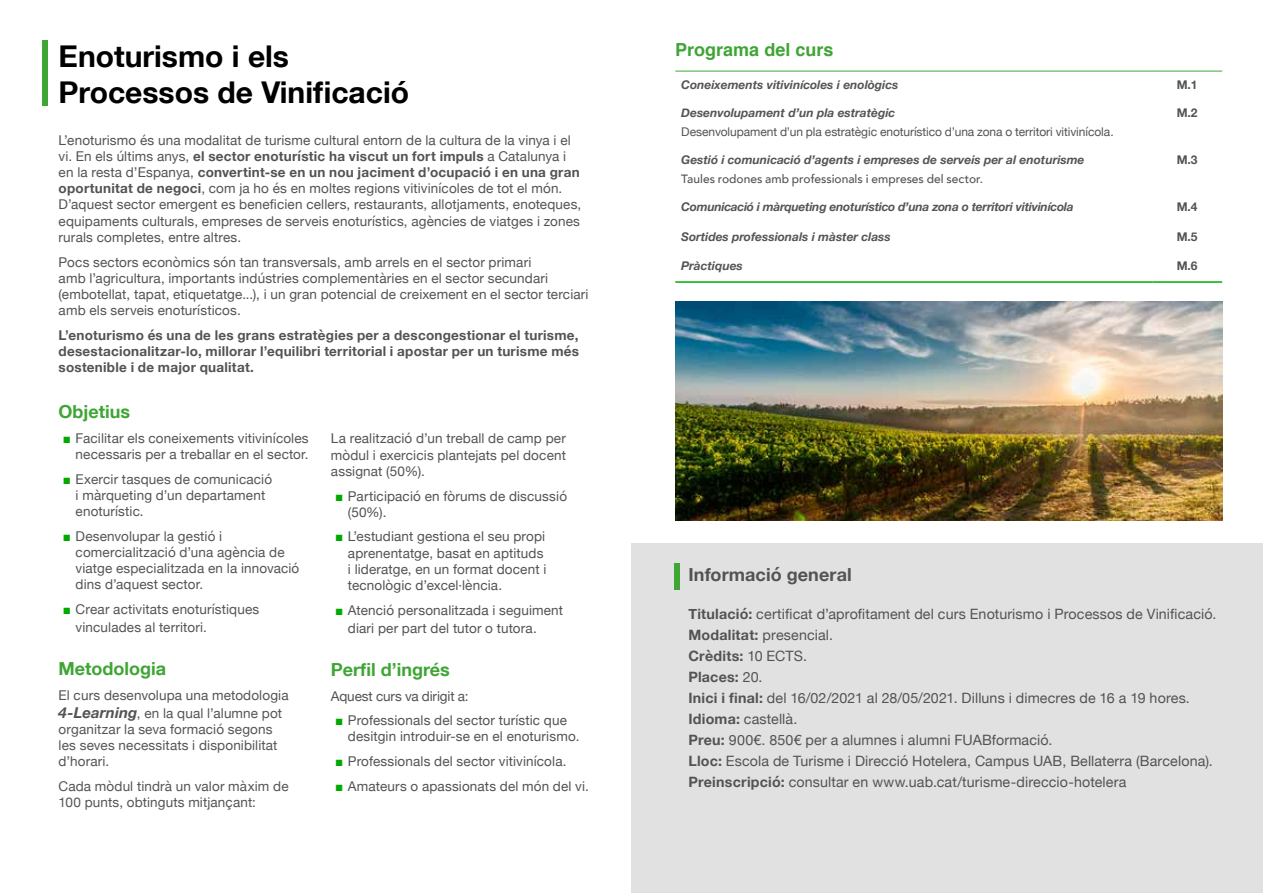
<style>
.page{position:relative;width:1263px;height:893px;background:#fff}
.page>*{position:absolute;margin:0;border:0;box-sizing:border-box;transform-origin:0 0}
.t1{font:700 30px/36px "Helvetica Neue LT Com";color:#000}
.t2{font:700 18px "Helvetica Neue LT Com";color:#3fa535}
.t3{font:700 18px "Helvetica Neue";letter-spacing:.005em;color:#535353}
.t4{font:700 18px "Helvetica";color:#3fa535}
.t5{font:14.25px/21px "Helvetica Neue";letter-spacing:.01em;color:#535353}
.t6{font:13.5px/16.2px "Helvetica Neue";letter-spacing:.01em;color:#535353}
.t7{font:13.5px/16.2px "Helvetica Neue";letter-spacing:.01em;color:#555454}
.t8{font:700 13.5px/16.2px "Helvetica Neue";letter-spacing:.02em;color:#535353;text-align:justify}
.t9{font:13.5px "Helvetica Neue";letter-spacing:-.01em;color:#535353}
.t10{font:italic 700 12px "Helvetica Neue";color:#565555}
.t11{font:12px "Helvetica Neue";letter-spacing:-.005em;color:#535353}
.t12{font:italic 700 12px "Helvetica Neue";letter-spacing:-.02em;color:#565555}
.t13{font:500 12px "Avenir";color:#535353}
.t14{font:700 12px "Helvetica Neue";color:#535353}
.s1{font-weight:700}
.s2{font-family:"Arial";color:#00a900}
.s3{font-weight:700;font-style:italic;font-size:15px}
</style>
<div class="page">
<div style="left:43px;top:40px;width:5px;height:66px;background:#3fa535"></div>
<div style="left:631px;top:543px;width:632px;height:350px;background:#e2e1e2"></div>
<div style="left:674px;top:563px;width:5px;height:27px;background:#3fa535"></div>
<hr style="left:675px;top:281px;width:477px;height:2px;background:#00ad00">
<hr style="left:1152px;top:281px;width:70px;height:2px;background:#00ad00">
<hr style="left:675px;top:71px;width:477px;height:1px;background:#3fa535">
<hr style="left:1152px;top:71px;width:70px;height:1px;background:#3fa535">
<img style="left:675px;top:302px;width:547px;height:219px">
<h1 class="t1" style="left:59px;top:38px;width:352px">Enoturismo i els<br>Processos de Vinificació</h1>
<h2 class="t4" style="left:675px;top:35px;width:160px">Programa del curs</h2>
<p class="t10" style="left:681px;top:75px;width:218px">Coneixements vitivinícoles i enològics</p>
<p class="t14" style="left:1177px;top:75px;width:22px">M.1</p>
<p class="t10" style="left:681px;top:103px;width:215px">Desenvolupament d’un pla estratègic</p>
<p class="t11" style="left:681px;top:123px;width:434px">Desenvolupament d’un pla estratègic enoturístico d’una zona o territori vitivinícola.</p>
<p class="t14" style="left:1177px;top:103px;width:22px">M.2</p>
<p class="t6" style="left:59px;top:133px;width:524px">L’enoturismo és una modalitat de turisme cultural entorn de la cultura de la vinya i el vi. En els últims anys, <span class="s1">el sector enoturístic ha viscut un fort impuls</span> a Catalunya i en la resta d’Espanya, <span class="s1">convertint-se en un nou jaciment d’ocupació i en una gran oportunitat de negoci</span>, com ja ho és en moltes regions vitivinícoles de tot el món.<br>D’aquest sector emergent es beneficien cellers, restaurants, allotjaments, enoteques, equipaments culturals, empreses de serveis enoturístics, agències de viatges i zones rurals completes, entre altres.</p>
<p class="t6" style="left:59px;top:254px;width:531px">Pocs sectors econòmics són tan transversals, amb arrels en el sector primari<br>amb l’agricultura, importants indústries complementàries en el sector secundari (embotellat, tapat, etiquetatge...), i un gran potencial de creixement en el sector terciari amb els serveis enoturísticos.</p>
<p class="t8" style="left:59px;top:327px;width:522px">L’enoturismo és una de les grans estratègies per a descongestionar el turisme, desestacionalitzar-lo, millorar l’equilibri territorial i apostar per un turisme més sostenible i de major qualitat.</p>
<h2 class="t2" style="left:59px;top:400px;width:73px">Objetius</h2>
<p class="t7" style="left:63px;top:430px;width:247px;text-align:right"><span class="s2">■</span> Facilitar els coneixements vitivinícoles necessaris per a treballar en el sector.</p>
<p class="t7" style="left:76px;top:471px;width:198px;text-indent:-13px"><span class="s2">■</span> Exercir tasques de comunicació i màrqueting d’un departament enoturístic.</p>
<p class="t7" style="left:76px;top:528px;width:225px;text-indent:-13px"><span class="s2">■</span> Desenvolupar la gestió i comercialització d’una agència de viatge especialitzada en la innovació dins d’aquest sector.</p>
<p class="t7" style="left:76px;top:601px;width:185px;line-height:18px;text-indent:-13px"><span class="s2">■</span> Crear activitats enoturístiques vinculades al territori.</p>
<h2 class="t2" style="left:59px;top:657px;width:109px">Metodologia</h2>
<p class="t7" style="left:59px;top:687px;width:231px;line-height:18px">El curs desenvolupa una metodologia<br><span class="s3">4-Learning</span>, en la qual l’alumne pot</p>
<p class="t7" style="left:59px;top:722px;width:220px">organitzar la seva formació segons les seves necessitats i disponibilitat d’horari.</p>
<p class="t7" style="left:59px;top:779px;width:231px">Cada mòdul tindrà un valor màxim de<br>100 punts, obtinguts mitjançant:</p>
<p class="t10" style="left:681px;top:151px;width:405px">Gestió i comunicació d’agents i empreses de serveis per al enoturisme</p>
<p class="t13" style="left:681px;top:168px;width:303px">Taules rodones amb professionals i empreses del sector.</p>
<p class="t14" style="left:1177px;top:151px;width:22px">M.3</p>
<p class="t12" style="left:681px;top:197px;width:394px">Comunicació i màrqueting enoturístico d’una zona o territori vitivinícola</p>
<p class="t14" style="left:1177px;top:197px;width:22px">M.4</p>
<p class="t10" style="left:681px;top:227px;width:211px">Sortides professionals i màster class</p>
<p class="t14" style="left:1177px;top:227px;width:22px">M.5</p>
<p class="t10" style="left:681px;top:257px;width:63px">Pràctiques</p>
<p class="t14" style="left:1177px;top:257px;width:22px">M.6</p>
<p class="t7" style="left:331px;top:431px;width:237px;text-align:justify">La realització d’un treball de camp per mòdul i exercicis plantejats pel docent assignat (50%).</p>
<p class="t6" style="left:348px;top:488px;width:221px;text-indent:-13px"><span class="s2">■</span> Participació en fòrums de discussió (50%).</p>
<p class="t6" style="left:348px;top:529px;width:200px;text-indent:-13px"><span class="s2">■</span> L’estudiant gestiona el seu propi aprenentatge, basat en aptituds i lideratge, en un format docent i tecnològic d’excel·lència.</p>
<p class="t6" style="left:348px;top:602px;width:217px;line-height:18px;text-indent:-13px"><span class="s2">■</span> Atenció personalitzada i seguiment diari per part del tutor o tutora.</p>
<h2 class="t2" style="left:331px;top:658px;width:120px">Perfil d’ingrés</h2>
<p class="t9" style="left:331px;top:686px;width:139px">Aquest curs va dirigit a:</p>
<p class="t6" style="left:348px;top:713px;width:233px;text-indent:-13px"><span class="s2">■</span> Professionals del sector turístic que desitgin introduir-se en el enoturismo.</p>
<p class="t6" style="left:335px;top:754px;width:233px"><span class="s2">■</span> Professionals del sector vitivinícola.</p>
<p class="t6" style="left:335px;top:779px;width:255px"><span class="s2">■</span> Amateurs o apassionats del món del vi.</p>
<h2 class="t3" style="left:688px;top:560px;width:165px">Informació general</h2>
<p class="t5" style="left:688px;top:604px;width:529px"><span class="s1">Titulació:</span> certificat d’aprofitament del curs Enoturismo i Processos de Vinificació.<br><span class="s1">Modalitat:</span> presencial.<br><span class="s1">Crèdits:</span> 10 ECTS.<br><span class="s1">Places:</span> 20.<br><span class="s1">Inici i final:</span> del 16/02/2021 al 28/05/2021. Dilluns i dimecres de 16 a 19 hores.<br><span class="s1">Idioma:</span> castellà.<br><span class="s1">Preu:</span> 900€. 850€ per a alumnes i alumni FUABformació.<br><span class="s1">Lloc:</span> Escola de Turisme i Direcció Hotelera, Campus UAB, Bellaterra (Barcelona).<br><span class="s1">Preinscripció:</span> consultar en www.uab.cat/turisme-direccio-hotelera</p>
</div>
